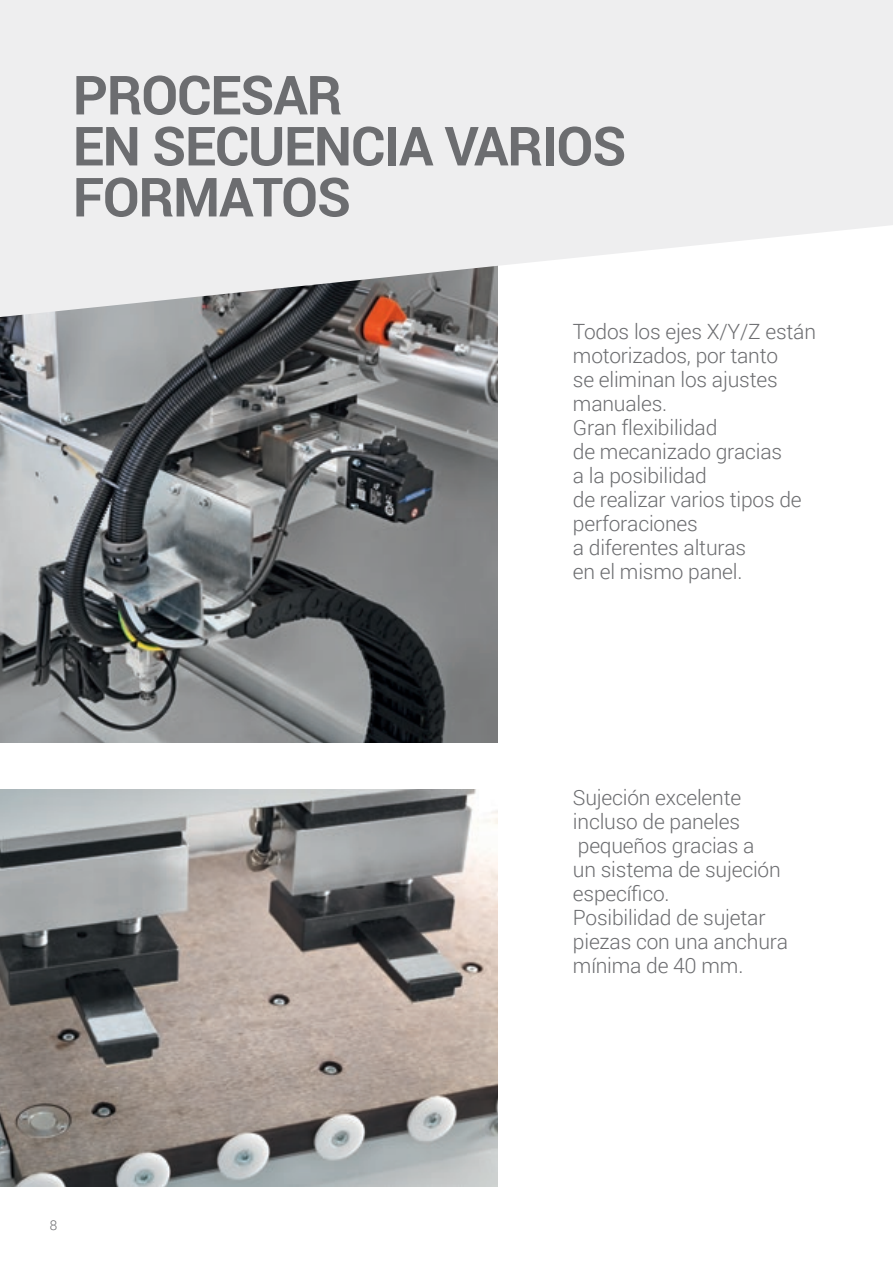
<style>
.page{position:relative;width:893px;height:1263px;background:#fff}
.page>*{position:absolute;margin:0;border:0;box-sizing:border-box;transform-origin:0 0}
._1_TITOLO_GRIGIO{font:700 54px/51px "Roboto";letter-spacing:-.02em;color:#6c6d70}
.t1{font:300 21px/24px "Roboto";letter-spacing:-.01em;color:#6c6d70}
.t2{font:300 13.5px "Roboto";color:#6c6d70}
</style>
<div class="page">
<img style="left:0;top:317px;width:497px;height:426px">
<img style="left:0;top:790px;width:497px;height:396px">
<svg style="left:0;top:0;width:893px;height:317px;background:#e9e9ea"></svg>
<p class="_1_TITOLO_GRIGIO" style="left:73px;top:68px;width:555px">PROCESAR<br>EN SECUENCIA VARIOS<br>FORMATOS</p>
<p class="t1" style="left:573px;top:319px;width:245px">Todos los ejes X/Y/Z están motorizados, por tanto<br>se eliminan los ajustes manuales.</p>
<p class="t1" style="left:573px;top:415px;width:230px">Gran flexibilidad<br>de mecanizado gracias<br>a la posibilidad<br>de realizar varios tipos de perforaciones<br>a diferentes alturas<br>en el mismo panel.</p>
<p class="t1" style="left:573px;top:785px;width:209px">Sujeción excelente incluso de paneles pequeños gracias a<br>un sistema de sujeción específico.</p>
<p class="t1" style="left:573px;top:905px;width:217px">Posibilidad de sujetar piezas con una anchura mínima de 40 mm.</p>
<p class="t2" style="left:50px;top:1215px;width:9px">8</p>
</div>
